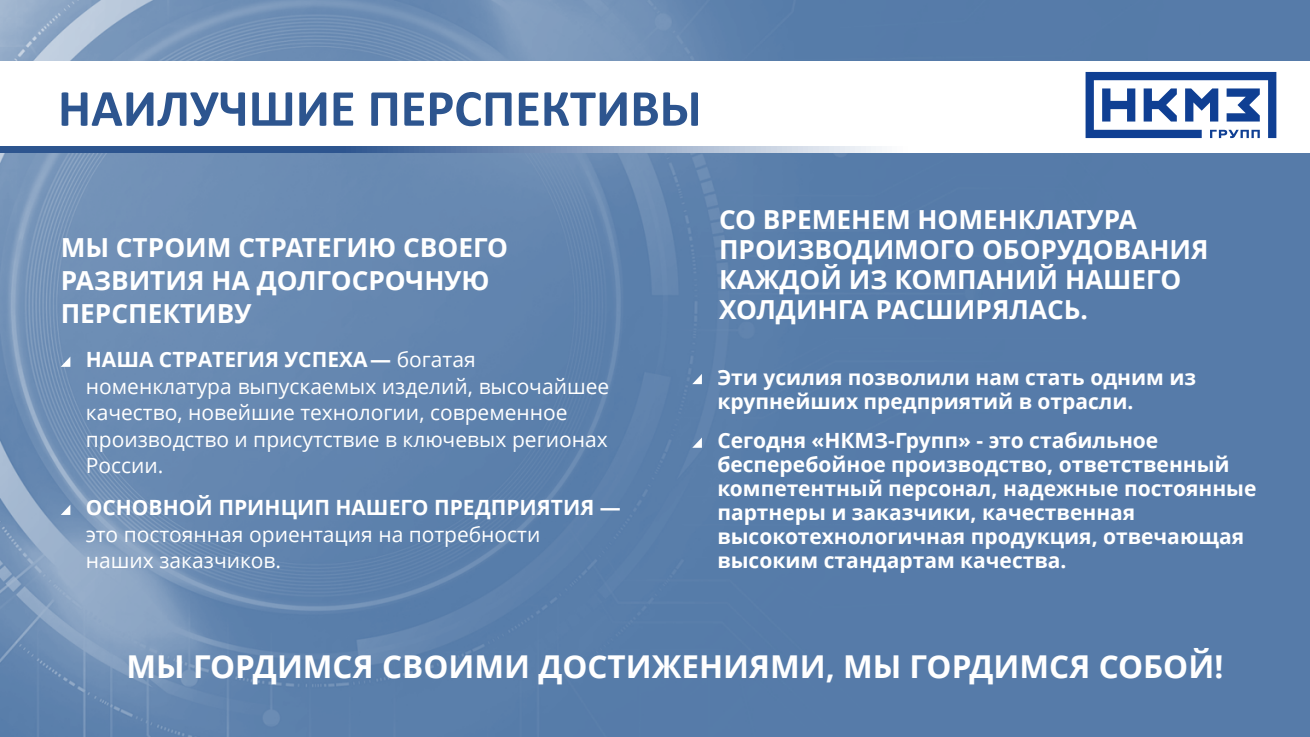
<style>
.page{position:relative;width:1310px;height:737px;background:#fff}
.page>*{position:absolute;margin:0;border:0;box-sizing:border-box;transform-origin:0 0}
.t1{font:700 52.5px "Calibri";color:#2d558f}
.t2{font:700 31.5px "Open Sans";color:#fff}
.t3{font:700 26.25px/29.9px "Open Sans";color:#fff}
.t4{font:700 21px/24px "Open Sans";color:#fff}
.t5{font:21px/26.4px "Open Sans";color:#fff}
.s1{font-weight:700}
</style>
<div class="page">
<img style="left:0;top:0;width:1310px;height:737px">
<div style="left:0;top:61px;width:1310px;height:91px;background:#fff"></div>
<svg style="left:0;top:147px;width:882px;height:5px"></svg>
<svg style="left:61px;top:356px;width:9px;height:11px"></svg>
<svg style="left:61px;top:505px;width:9px;height:10px"></svg>
<svg style="left:692px;top:374px;width:10px;height:10px"></svg>
<svg style="left:692px;top:437px;width:10px;height:11px"></svg>
<svg style="left:1085px;top:72px;width:191px;height:66px"></svg>
<h1 class="t1" style="left:58px;top:71px;width:645px">НАИЛУЧШИЕ ПЕРСПЕКТИВЫ</h1>
<p class="t3" style="left:61px;top:231px;width:449px;line-height:33.1px">МЫ СТРОИМ СТРАТЕГИЮ СВОЕГО<br>РАЗВИТИЯ НА ДОЛГОСРОЧНУЮ<br>ПЕРСПЕКТИВУ</p>
<p class="t5" style="left:86px;top:346px;width:525px"><span class="s1">НАША СТРАТЕГИЯ УСПЕХА —</span> богатая номенклатура выпускаемых изделий, высочайшее качество, новейшие технологии, современное производство и присутствие в ключевых регионах России.</p>
<p class="t4" style="left:86px;top:495px;width:536px">ОСНОВНОЙ ПРИНЦИП НАШЕГО ПРЕДПРИЯТИЯ —</p>
<p class="t5" style="left:86px;top:520px;width:456px">это постоянная ориентация на потребности наших заказчиков.</p>
<p class="t3" style="left:719px;top:204px;width:491px">СО ВРЕМЕНЕМ НОМЕНКЛАТУРА<br>ПРОИЗВОДИМОГО ОБОРУДОВАНИЯ<br>КАЖДОЙ ИЗ КОМПАНИЙ НАШЕГО<br>ХОЛДИНГА РАСШИРЯЛАСЬ.</p>
<p class="t4" style="left:717px;top:364px;width:480px">Эти усилия позволили нам стать одним из крупнейших предприятий в отрасли.</p>
<p class="t4" style="left:717px;top:428px;width:541px">Сегодня «НКМЗ-Групп» - это стабильное бесперебойное производство, ответственный компетентный персонал, надежные постоянные партнеры и заказчики, качественная высокотехнологичная продукция, отвечающая высоким стандартам качества.</p>
<h2 class="t2" style="left:127px;top:644px;width:1098px">МЫ ГОРДИМСЯ СВОИМИ ДОСТИЖЕНИЯМИ, МЫ ГОРДИМСЯ СОБОЙ!</h2>
</div>
